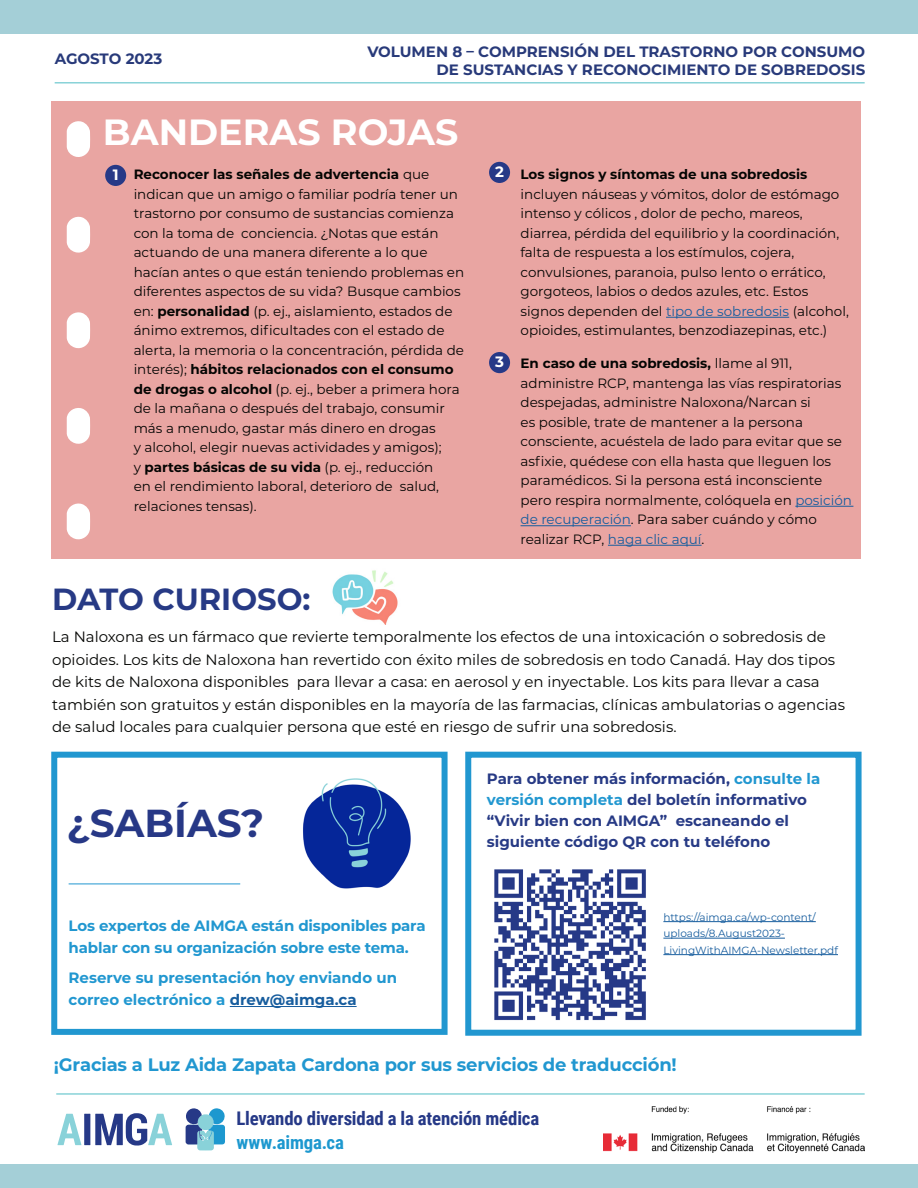
<style>
.page{position:relative;width:918px;height:1188px;background:#fff}
.page>*{position:absolute;margin:0;border:0;box-sizing:border-box;transform-origin:0 0}
.t1{font:700 39px "Montserrat";color:#273886}
.t2{font:700 36.45px "Montserrat";color:#fff}
.t3{font:700 30.6px "Montserrat";color:#273a85}
.t4{font:700 18.75px "Roboto Condensed";letter-spacing:-.01em;color:#263987}
.t5{font:700 18.75px "Roboto Condensed";letter-spacing:-.01em;color:#1d98cf}
.t6{font:700 18px "Montserrat";letter-spacing:-.01em;color:#2197d0}
.t7{font:15px/22.5px "Montserrat";color:#040503}
.t8{font:700 15px/22.5px "Montserrat";letter-spacing:-.01em;color:#2197d0}
.t9{font:700 15px/21px "Montserrat";color:#273a85}
.t10{font:700 15px/18px "Montserrat";color:#283a7a;text-align:right}
.t11{font:700 15px "Montserrat";color:#fff}
.t12{font:13.5px/19.5px "Montserrat";color:#040503}
.t13{font:10.5px/16.5px "Montserrat";color:#175d9e}
.s1{font-weight:700}
.s2{color:#175d9e}
.s3{color:#2197d0}
</style>
<div class="page">
<div style="left:0;top:0;width:918px;height:34px;background:#a4cfd7"></div>
<hr style="left:55px;top:82px;width:810px;height:2px;background:#88d2d8">
<div style="left:0;top:1164px;width:918px;height:24px;background:#a4cfd7"></div>
<svg style="left:185px;top:1108px;width:40px;height:42px"></svg>
<svg style="left:57px;top:1113px;width:115px;height:33px"></svg>
<img style="left:603px;top:1106px;width:262px;height:46px">
<hr style="left:56px;top:1093px;width:809px;height:2px;background:#88d2d8">
<hr style="left:230px;top:1006px;width:127px;height:1px;background:#175d9e">
<div style="left:51px;top:752px;width:397px;height:283px;border:6px solid #2197d0"></div>
<div style="left:465px;top:752px;width:397px;height:284px;border:6px solid #2197d0"></div>
<hr style="left:69px;top:884px;width:171px;height:1px;background:#2197d0">
<hr style="left:663px;top:921px;width:153px;height:1px;background:#175d9e">
<hr style="left:663px;top:938px;width:122px;height:1px;background:#175d9e">
<hr style="left:663px;top:954px;width:175px;height:1px;background:#175d9e">
<img style="left:303px;top:778px;width:108px;height:111px">
<div style="left:51px;top:101px;width:810px;height:457px;background:#e9a5a2"></div>
<svg style="left:67px;top:121px;width:23px;height:36px"></svg>
<svg style="left:67px;top:503px;width:23px;height:37px"></svg>
<svg style="left:67px;top:312px;width:23px;height:37px"></svg>
<svg style="left:67px;top:216px;width:23px;height:37px"></svg>
<svg style="left:67px;top:408px;width:23px;height:36px"></svg>
<img style="left:494px;top:869px;width:152px;height:152px">
<hr style="left:666px;top:317px;width:123px;height:1px;background:#175d9e">
<hr style="left:795px;top:506px;width:58px;height:1px;background:#175d9e">
<hr style="left:521px;top:525px;width:110px;height:1px;background:#175d9e">
<hr style="left:608px;top:545px;width:94px;height:1px;background:#175d9e">
<div style="left:105px;top:165px;width:21px;height:21px;background:#263987;border-radius:50%"></div>
<div style="left:489px;top:162px;width:21px;height:21px;background:#263987;border-radius:50%"></div>
<div style="left:489px;top:352px;width:21px;height:21px;background:#263987;border-radius:50%"></div>
<img style="left:332px;top:570px;width:66px;height:55px">
<p class="t10" style="left:55px;top:49px;width:109px">AGOSTO 2023</p>
<p class="t10" style="left:367px;top:41px;width:499px">VOLUMEN 8 – COMPRENSIÓN DEL TRASTORNO POR CONSUMO<br>DE SUSTANCIAS Y RECONOCIMIENTO DE SOBREDOSIS</p>
<p class="t2" style="left:103px;top:106px;width:357px">BANDERAS ROJAS</p>
<p class="t12" style="left:134px;top:164px;width:332px"><span class="s1">Reconocer las señales de advertencia</span> que indican que un amigo o familiar podría tener un trastorno por consumo de sustancias comienza con la toma de conciencia. ¿Notas que están actuando de una manera diferente a lo que hacían antes o que están teniendo problemas en diferentes aspectos de su vida? Busque cambios en: <span class="s1">personalidad</span> (p. ej., aislamiento, estados de ánimo extremos, dificultades con el estado de alerta, la memoria o la concentración, pérdida de interés); <span class="s1">hábitos relacionados con el consumo de drogas o alcohol</span> (p. ej., beber a primera hora de la mañana o después del trabajo, consumir más a menudo, gastar más dinero en drogas<br>y alcohol, elegir nuevas actividades y amigos);<br>y <span class="s1">partes básicas de su vida</span> (p. ej., reducción<br>en el rendimiento laboral, deterioro de salud, relaciones tensas).</p>
<p class="t12" style="left:521px;top:164px;width:330px"><span class="s1">Los signos y síntomas de una sobredosis </span>incluyen náuseas y vómitos, dolor de estómago intenso y cólicos , dolor de pecho, mareos, diarrea, pérdida del equilibrio y la coordinación, falta de respuesta a los estímulos, cojera, convulsiones, paranoia, pulso lento o errático, gorgoteos, labios o dedos azules, etc. Estos signos dependen del <span class="s2">tipo de sobredosis</span> (alcohol, opioides, estimulantes, benzodiazepinas, etc.)</p>
<p class="t11" style="left:113px;top:164px;width:7px">1</p>
<p class="t11" style="left:495px;top:161px;width:10px">2</p>
<p class="t11" style="left:495px;top:351px;width:10px">3</p>
<p class="t12" style="left:521px;top:353px;width:333px"><span class="s1">En caso de una sobredosis,</span> llame al 911, administre RCP, mantenga las vías respiratorias despejadas, administre Naloxona/Narcan si<br>es posible, trate de mantener a la persona consciente, acuéstela de lado para evitar que se asfixie, quédese con ella hasta que lleguen los paramédicos. Si la persona está inconsciente pero respira normalmente, colóquela en <span class="s2">posición de recuperación</span>. Para saber cuándo y cómo realizar RCP, <span class="s2">haga clic aquí</span>.</p>
<p class="t3" style="left:52px;top:577px;width:260px">DATO CURIOSO:</p>
<p class="t7" style="left:52px;top:625px;width:794px">La Naloxona es un fármaco que revierte temporalmente los efectos de una intoxicación o sobredosis de opioides. Los kits de Naloxona han revertido con éxito miles de sobredosis en todo Canadá. Hay dos tipos de kits de Naloxona disponibles para llevar a casa: en aerosol y en inyectable. Los kits para llevar a casa también son gratuitos y están disponibles en la mayoría de las farmacias, clínicas ambulatorias o agencias de salud locales para cualquier persona que esté en riesgo de sufrir una sobredosis.</p>
<p class="t1" style="left:67px;top:795px;width:199px">¿SABÍAS?</p>
<p class="t8" style="left:69px;top:913px;width:359px">Los expertos de AIMGA están disponibles para hablar con su organización sobre este tema.</p>
<p class="t8" style="left:69px;top:965px;width:330px">Reserve su presentación hoy enviando un correo electrónico a <span class="s2">drew@aimga.ca</span></p>
<p class="t9" style="left:487px;top:768px;width:335px">Para obtener más información, <span class="s3">consulte la versión completa</span> del boletín informativo “Vivir bien con AIMGA” escaneando el siguiente código QR con tu teléfono</p>
<p class="t13" style="left:663px;top:908px;width:176px">https://aimga.ca/wp-content/ uploads/8.August2023-<br>LivingWithAIMGA-Newsletter.pdf</p>
<p class="t6" style="left:54px;top:1052px;width:624px">¡Gracias a Luz Aida Zapata Cardona por sus servicios de traducción!</p>
<h3 class="t4" style="left:237px;top:1105px;width:304px">Llevando diversidad a la atención médica</h3>
<h3 class="t5" style="left:237px;top:1129px;width:109px">www.aimga.ca</h3>
</div>
